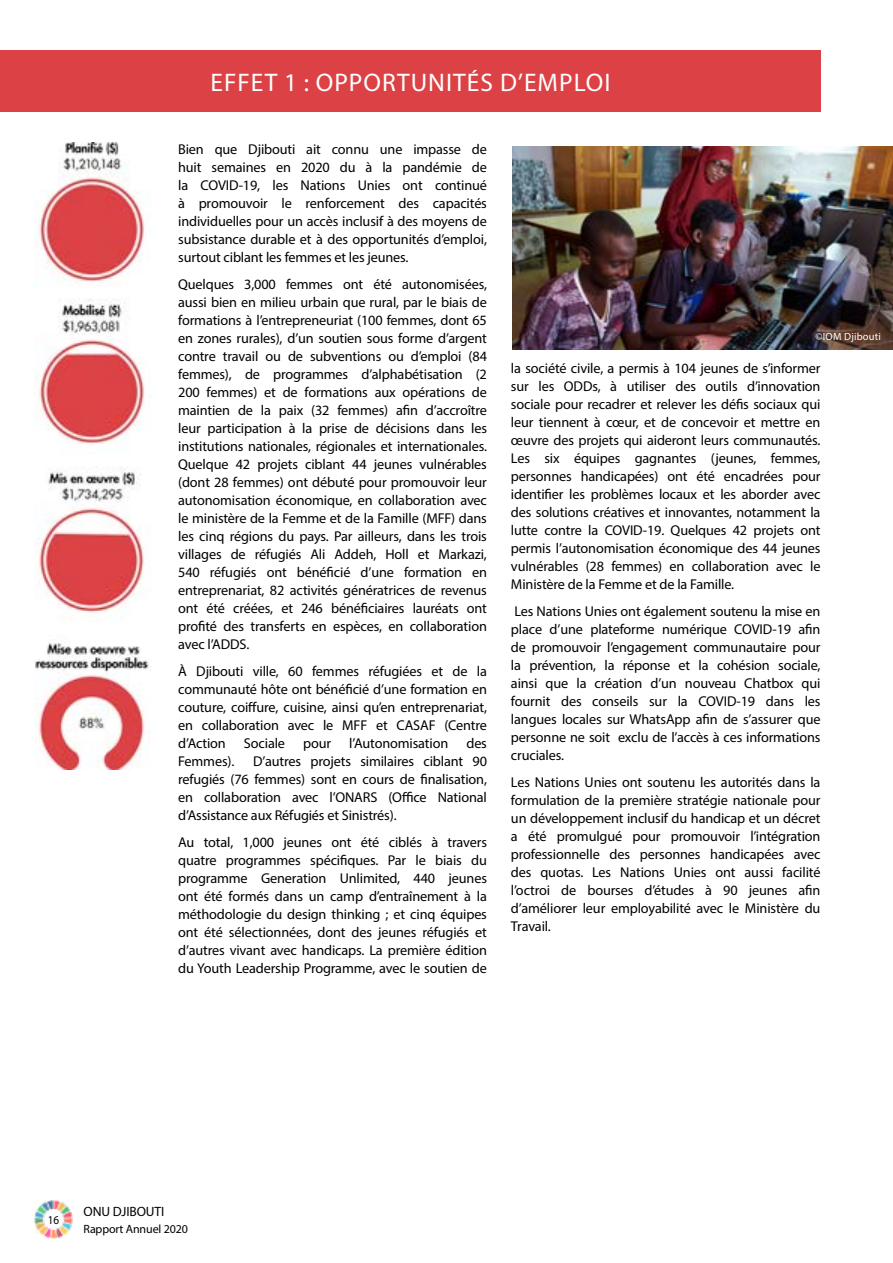
<style>
.page{position:relative;width:893px;height:1263px;background:#fff}
.page>*{position:absolute;margin:0;border:0;box-sizing:border-box;transform-origin:0 0}
.t1{font:25.5px "Myriad Pro";letter-spacing:.04em;color:#fff}
.t2{font:14.25px/18px "Myriad Pro";letter-spacing:-.01em;color:#000;text-align:justify}
.t3{font:13.5px "Myriad Pro";letter-spacing:-.01em;color:#000}
.t4{font:12px "Myriad Pro";letter-spacing:-.01em;color:#000}
.t5{font:12px "Myriad Pro";letter-spacing:-.01em;color:#000;scale:.92 1}
.t6{font:10.5px "Myriad Pro";letter-spacing:.02em;color:#fff}
</style>
<div class="page">
<img style="left:34px;top:1200px;width:38px;height:38px">
<div style="left:0;top:50px;width:821px;height:62px;background:#dc4245"></div>
<img style="left:35px;top:143px;width:116px;height:627px">
<img style="left:513px;top:146px;width:380px;height:203px">
<h1 class="t1" style="left:211px;top:66px;width:401px">EFFET 1 : OPPORTUNITÉS D’EMPLOI</h1>
<p class="t2" style="left:178px;top:140px;width:310px">Bien que Djibouti ait connu une impasse de huit semaines en 2020 du à la pandémie de la COVID-19, les Nations Unies ont continué à promouvoir le renforcement des capacités individuelles pour un accès inclusif à des moyens de subsistance durable et à des opportunités d’emploi, surtout ciblant les femmes et les jeunes.</p>
<p class="t2" style="left:178px;top:275px;width:310px">Quelques 3,000 femmes ont été autonomisées, aussi bien en milieu urbain que rural, par le biais de formations à l’entrepreneuriat (100 femmes, dont 65 en zones rurales), d’un soutien sous forme d’argent contre travail ou de subventions ou d’emploi (84 femmes), de programmes d’alphabétisation (2<br>200 femmes) et de formations aux opérations de maintien de la paix (32 femmes) afin d’accroître leur participation à la prise de décisions dans les institutions nationales, régionales et internationales.<br>Quelque 42 projets ciblant 44 jeunes vulnérables (dont 28 femmes) ont débuté pour promouvoir leur autonomisation économique, en collaboration avec le ministère de la Femme et de la Famille (MFF) dans les cinq régions du pays. Par ailleurs, dans les trois villages de réfugiés Ali Addeh, Holl et Markazi, 540 réfugiés ont bénéficié d’une formation en entreprenariat, 82 activités génératrices de revenus ont été créées, et 246 bénéficiaires lauréats ont profité des transferts en espèces, en collaboration avec l’ADDS.</p>
<p class="t2" style="left:178px;top:662px;width:310px">À Djibouti ville, 60 femmes réfugiées et de la communauté hôte ont bénéficié d’une formation en couture, coiffure, cuisine, ainsi qu’en entreprenariat, en collaboration avec le MFF et CASAF (Centre d’Action</p>
<p class="t2" style="left:244px;top:734px;width:43px">Sociale</p>
<p class="t2" style="left:303px;top:734px;width:30px">pour</p>
<p class="t2" style="left:349px;top:734px;width:101px">l’Autonomisation</p>
<p class="t2" style="left:466px;top:734px;width:22px">des</p>
<p class="t2" style="left:178px;top:752px;width:310px;text-indent:75px">D’autres projets similaires ciblant 90 refugiés (76 femmes) sont en cours de finalisation, en collaboration avec l’ONARS (Office National d’Assistance aux Réfugiés et Sinistrés).</p>
<p class="t2" style="left:178px;top:833px;width:310px">Au total, 1,000 jeunes ont été ciblés à travers quatre programmes spécifiques. Par le biais du programme Generation Unlimited, 440 jeunes ont été formés dans un camp d’entraînement à la méthodologie du design thinking ; et cinq équipes ont été sélectionnées, dont des jeunes réfugiés et d’autres vivant avec handicaps. La première édition du Youth Leadership Programme, avec le soutien de</p>
<p class="t2" style="left:178px;top:752px;width:58px">Femmes).</p>
<p class="t6" style="left:815px;top:330px;width:67px">©IOM Djibouti</p>
<p class="t2" style="left:511px;top:359px;width:311px">la société civile, a permis à 104 jeunes de s’informer sur les ODDs, à utiliser des outils d’innovation sociale pour recadrer et relever les défis sociaux qui leur tiennent à cœur, et de concevoir et mettre en œuvre des projets qui aideront leurs communautés.<br>Les six équipes gagnantes (jeunes, femmes, personnes handicapées) ont été encadrées pour identifier les problèmes locaux et les aborder avec des solutions créatives et innovantes, notamment la lutte contre la COVID-19. Quelques 42 projets ont permis l’autonomisation économique des 44 jeunes vulnérables (28 femmes) en collaboration avec le Ministère de la Femme et de la Famille.</p>
<p class="t2" style="left:511px;top:602px;width:311px">Les Nations Unies ont également soutenu la mise en place d’une plateforme numérique COVID-19 afin de promouvoir l’engagement communautaire pour la prévention, la réponse et la cohésion sociale, ainsi que la création d’un nouveau Chatbox qui fournit des conseils sur la COVID-19 dans les langues locales sur WhatsApp afin de s’assurer que personne ne soit exclu de l’accès à ces informations cruciales.</p>
<p class="t2" style="left:511px;top:773px;width:311px">Les Nations Unies ont soutenu les autorités dans la formulation de la première stratégie nationale pour un développement inclusif du handicap et un décret a été promulgué pour promouvoir l’intégration professionnelle des personnes handicapées avec des quotas. Les Nations Unies ont aussi facilité l’octroi de bourses d’études à 90 jeunes afin d’améliorer leur employabilité avec le Ministère du Travail.</p>
<p class="t5" style="left:48px;top:1212px;width:14px">16</p>
<p class="t3" style="left:84px;top:1203px;width:82px">ONU DJIBOUTI</p>
<p class="t4" style="left:84px;top:1221px;width:106px">Rapport Annuel 2020</p>
</div>
